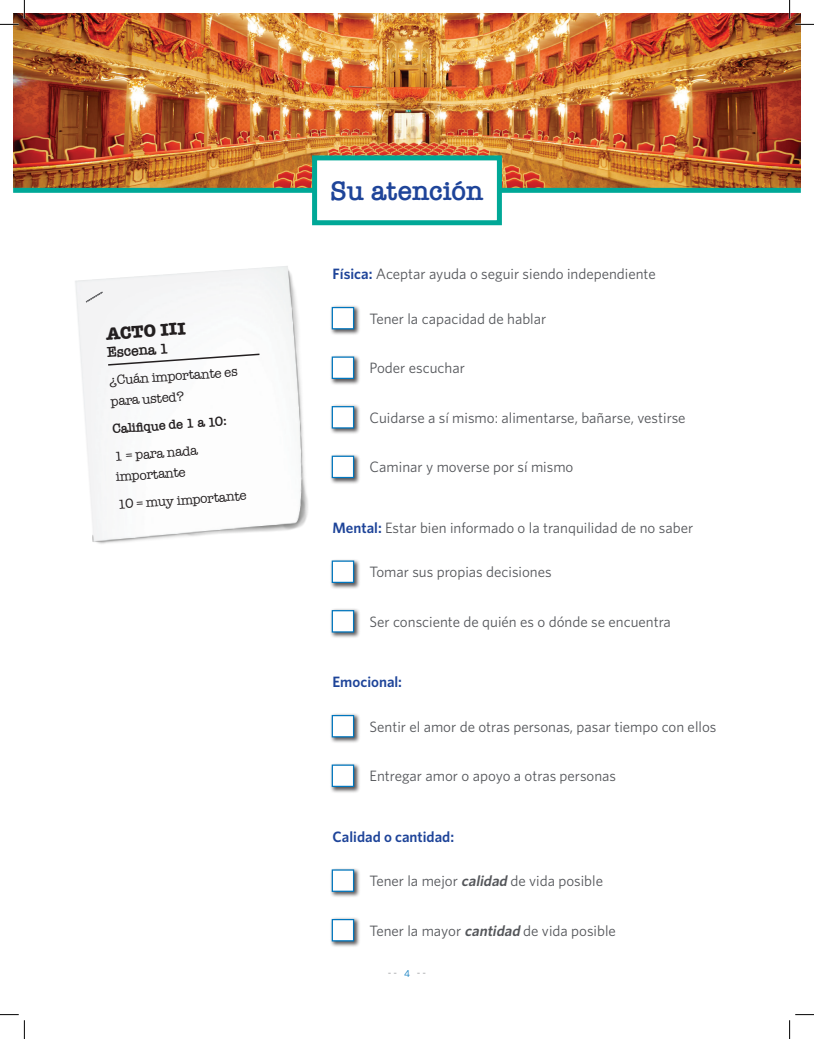
<style>
.page{position:relative;width:814px;height:1039px;background:#fff}
.page>*{position:absolute;margin:0;border:0;box-sizing:border-box;transform-origin:0 0}
.t1{font:600 27.5px "American Typewriter";letter-spacing:-.005em;color:#1e4499}
.t2{font:700 17.88px "American Typewriter";color:#231f20}
.t3{font:15px "Whitney";color:#54565a}
.t4{font:600 15px "Whitney";color:#1e4499}
.t5{font:600 14.88px "American Typewriter";color:#231f20}
.t6{font:13.38px/20.9px "American Typewriter";color:#231f20}
.t7{font:600 13.38px "American Typewriter";color:#231f20}
.t8{font:10px "Whitney";color:#939598}
.s1{font-weight:600;color:#1e4499}
.s2{font-weight:600;font-style:italic}
.s3{color:#0076be}
</style>
<div class="page">
<img style="left:13px;top:13px;width:788px;height:175px">
<div style="left:329px;top:305px;width:32px;height:31px;background:#231f20;opacity:.75"></div>
<div style="left:332px;top:307px;width:22px;height:22px;background:#fff;border:1px solid #0076be"></div>
<div style="left:329px;top:354px;width:32px;height:31px;background:#231f20;opacity:.75"></div>
<div style="left:332px;top:356px;width:22px;height:23px;background:#fff;border:1px solid #0076be"></div>
<div style="left:329px;top:453px;width:32px;height:31px;background:#231f20;opacity:.75"></div>
<div style="left:332px;top:456px;width:22px;height:22px;background:#fff;border:1px solid #0076be"></div>
<div style="left:329px;top:404px;width:32px;height:31px;background:#231f20;opacity:.75"></div>
<div style="left:332px;top:406px;width:22px;height:22px;background:#fff;border:1px solid #0076be"></div>
<div style="left:329px;top:558px;width:32px;height:31px;background:#231f20;opacity:.75"></div>
<div style="left:332px;top:560px;width:22px;height:23px;background:#fff;border:1px solid #0076be"></div>
<div style="left:329px;top:608px;width:32px;height:31px;background:#231f20;opacity:.75"></div>
<div style="left:332px;top:610px;width:22px;height:22px;background:#fff;border:1px solid #0076be"></div>
<div style="left:329px;top:713px;width:32px;height:31px;background:#231f20;opacity:.75"></div>
<div style="left:332px;top:715px;width:22px;height:22px;background:#fff;border:1px solid #0076be"></div>
<div style="left:329px;top:762px;width:32px;height:31px;background:#231f20;opacity:.75"></div>
<div style="left:332px;top:764px;width:22px;height:23px;background:#fff;border:1px solid #0076be"></div>
<div style="left:329px;top:867px;width:32px;height:31px;background:#231f20;opacity:.75"></div>
<div style="left:332px;top:869px;width:22px;height:23px;background:#fff;border:1px solid #0076be"></div>
<div style="left:329px;top:917px;width:32px;height:31px;background:#231f20;opacity:.75"></div>
<div style="left:332px;top:919px;width:22px;height:22px;background:#fff;border:1px solid #0076be"></div>
<div style="left:13px;top:188px;width:788px;height:5px;background:#00a897"></div>
<div style="left:312px;top:155px;width:190px;height:70px;background:#fff;border:5px solid #00a897"></div>
<img style="left:75px;top:266px;width:233px;height:278px">
<svg style="left:85px;top:291px;width:18px;height:12px"></svg>
<svg style="left:107px;top:353px;width:154px;height:13px"></svg>
<svg style="left:0;top:0;width:25px;height:25px"></svg>
<svg style="left:0;top:1014px;width:25px;height:25px"></svg>
<svg style="left:789px;top:0;width:25px;height:25px"></svg>
<svg style="left:789px;top:1014px;width:25px;height:25px"></svg>
<p class="t2" style="left:105px;top:318px;width:81px;rotate:-4deg">ACTO III</p>
<p class="t5" style="left:106px;top:341px;width:63px;rotate:-4deg">Escena 1</p>
<p class="t6" style="left:108px;top:370px;width:130px;rotate:-4deg">¿Cuán importante es para usted?</p>
<p class="t7" style="left:112px;top:418px;width:116px;rotate:-4deg">Califi que de 1 a 10:</p>
<p class="t6" style="left:114px;top:445px;width:85px;rotate:-4deg">1 = para nada importante</p>
<p class="t6" style="left:117px;top:493px;width:130px;rotate:-4deg">10 = muy importante</p>
<h1 class="t1" style="left:330px;top:170px;width:155px">Su atención</h1>
<p class="t3" style="left:332px;top:265px;width:325px"><span class="s1">Física:</span> Aceptar ayuda o seguir siendo independiente</p>
<p class="t3" style="left:369px;top:309px;width:178px">Tener la capacidad de hablar</p>
<p class="t3" style="left:369px;top:359px;width:97px">Poder escuchar</p>
<p class="t3" style="left:369px;top:409px;width:318px">Cuidarse a sí mismo: alimentarse, bañarse, vestirse</p>
<p class="t3" style="left:369px;top:458px;width:205px">Caminar y moverse por sí mismo</p>
<p class="t3" style="left:332px;top:519px;width:362px"><span class="s1">Mental:</span> Estar bien informado o la tranquilidad de no saber</p>
<p class="t3" style="left:369px;top:563px;width:184px">Tomar sus propias decisiones</p>
<p class="t3" style="left:369px;top:612px;width:303px">Ser consciente de quién es o dónde se encuentra</p>
<p class="t4" style="left:332px;top:673px;width:71px">Emocional:</p>
<p class="t3" style="left:369px;top:718px;width:348px">Sentir el amor de otras personas, pasar tiempo con ellos</p>
<p class="t3" style="left:369px;top:767px;width:248px">Entregar amor o apoyo a otras personas</p>
<p class="t4" style="left:332px;top:827px;width:123px">Calidad o cantidad:</p>
<p class="t3" style="left:369px;top:872px;width:235px">Tener la mejor <span class="s2">calidad</span> de vida posible</p>
<p class="t3" style="left:369px;top:921px;width:248px">Tener la mayor <span class="s2">cantidad</span> de vida posible</p>
<p class="t8" style="left:388px;top:966px;width:40px">- - <span class="s3">4</span> - -</p>
</div>
